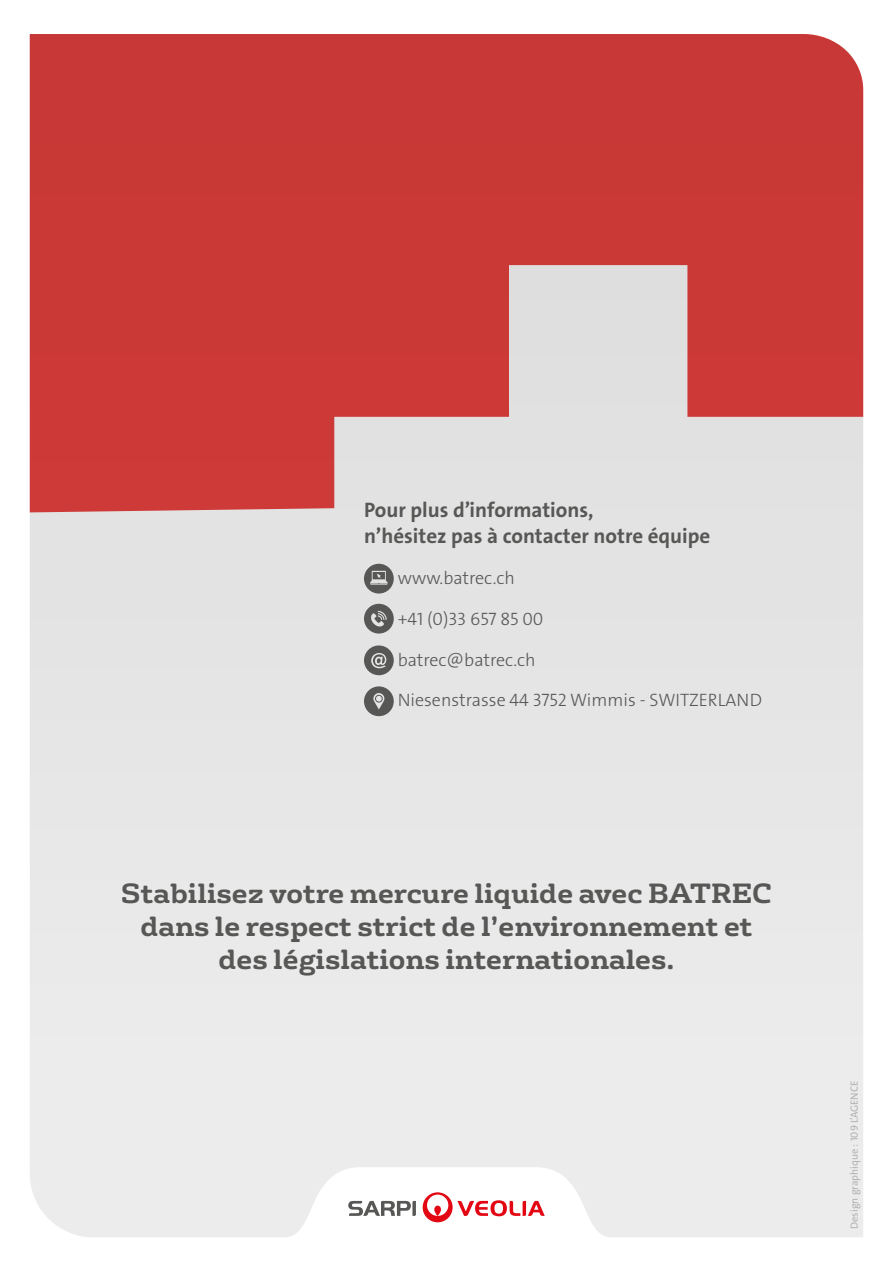
<style>
.page{position:relative;width:893px;height:1263px;background:#fff}
.page>*{position:absolute;margin:0;border:0;box-sizing:border-box;transform-origin:0 0}
.t1{font:700 27px/33px "FS Rufus";color:#575756;text-align:center}
.t2{font:21px/25.5px "The Sans Veolia W7 Bld";color:#575756}
.t3{font:18px "The Sans Veolia W3 Lig";color:#575756}
.t4{font:10.5px "The Sans Veolia W5 Pla";color:#b3b2b2}
</style>
<div class="page">
<div style="left:30px;top:512px;width:833px;height:655px;background:#e9e8e8"></div>
<svg style="left:364px;top:564px;width:30px;height:29px"></svg>
<svg style="left:364px;top:604px;width:30px;height:29px"></svg>
<svg style="left:364px;top:645px;width:30px;height:30px"></svg>
<svg style="left:364px;top:686px;width:30px;height:30px"></svg>
<svg style="left:30px;top:1167px;width:833px;height:70px;fill:#edecec"></svg>
<svg style="left:423px;top:1192px;width:122px;height:30px"></svg>
<svg style="left:348px;top:1201px;width:68px;height:15px"></svg>
<svg style="left:30px;top:34px;width:833px;height:478px;background:#ce5a57"></svg>
<p class="t2" style="left:364px;top:498px;width:348px">Pour plus d’informations,<br>n’hésitez pas à contacter notre équipe</p>
<p class="t3" style="left:398px;top:566px;width:119px">www.batrec.ch</p>
<p class="t3" style="left:398px;top:607px;width:147px">+41 (0)33 657 85 00</p>
<p class="t3" style="left:398px;top:648px;width:140px">batrec@batrec.ch</p>
<p class="t3" style="left:398px;top:688px;width:366px">Niesenstrasse 44 3752 Wimmis - SWITZERLAND</p>
<p class="t1" style="left:121px;top:874px;width:653px">Stabilisez votre mercure liquide avec BATREC dans le respect strict de l’environnement et des législations internationales.</p>
<p class="t4" style="left:847px;top:1229px;width:149px;rotate:-90deg">Design graphique : 109 L’AGENCE</p>
</div>
